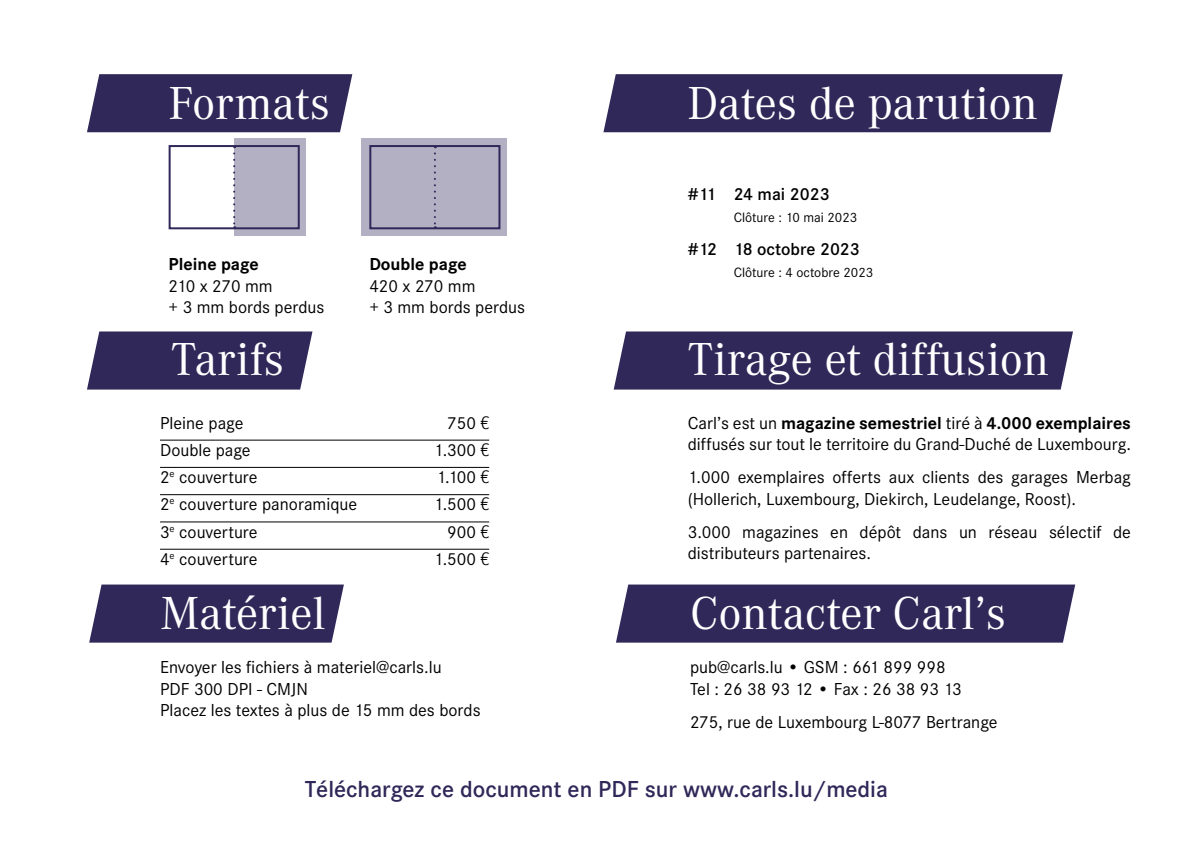
<style>
.page{position:relative;width:1191px;height:842px;background:#fff}
.page>*{position:absolute;margin:0;border:0;box-sizing:border-box;transform-origin:0 0}
.t1{font:48px "Corporate A";color:#fff}
.t2{font:600 24px "Corporate S";color:#2f2859}
.t3{font:18px/21.6px "Corporate S";color:#000}
.t4{font:600 18px "Corporate S";color:#000}
.t5{font:700 18px "Corporate S";color:#000}
.t6{font:14px "Corporate S";color:#000}
.s1{font-family:"Helvetica Neue LT Std";font-weight:300;font-stretch:condensed}
.s2{font-weight:700}
</style>
<div class="page">
<div style="left:87px;top:74px;width:265px;height:58px;background:#2f2859"></div>
<svg style="left:87px;top:331px;width:225px;height:59px;background:#3c3664"></svg>
<svg style="left:89px;top:584px;width:255px;height:59px;background:#3c3563"></svg>
<div style="left:613px;top:331px;width:460px;height:59px;background:#2f2859"></div>
<div style="left:616px;top:584px;width:459px;height:59px;background:#2f2859"></div>
<div style="left:603px;top:74px;width:459px;height:58px;background:#2f2859"></div>
<div style="left:234px;top:138px;width:72px;height:98px;background:#b4b0c3"></div>
<div style="left:362px;top:138px;width:145px;height:98px;background:#b4b0c3"></div>
<div style="left:169px;top:145px;width:131px;height:84px;border:2px solid #2f2859"></div>
<svg style="left:233px;top:146px;width:2px;height:82px"></svg>
<div style="left:369px;top:145px;width:131px;height:84px;border:2px solid #2f2859"></div>
<svg style="left:434px;top:146px;width:2px;height:82px"></svg>
<hr style="left:160px;top:440px;width:329px;height:1px;background:#000">
<hr style="left:160px;top:467px;width:329px;height:1px;background:#000">
<hr style="left:160px;top:494px;width:329px;height:1px;background:#000">
<hr style="left:160px;top:522px;width:329px;height:1px;background:#000">
<hr style="left:160px;top:549px;width:329px;height:1px;background:#000">
<h1 class="t1" style="left:169px;top:76px;width:163px">Formats</h1>
<h1 class="t1" style="left:688px;top:76px;width:351px">Dates de parution</h1>
<p class="t5" style="left:169px;top:254px;width:92px">Pleine page</p>
<p class="t3" style="left:169px;top:275px;width:157px">210 x 270 mm<br>+ 3 mm bords perdus</p>
<h1 class="t1" style="left:171px;top:333px;width:115px">Tarifs</h1>
<p class="t5" style="left:369px;top:254px;width:99px">Double page</p>
<p class="t3" style="left:369px;top:275px;width:157px">420 x 270 mm<br>+ 3 mm bords perdus</p>
<p class="t3" style="left:160px;top:412px;width:85px">Pleine page</p>
<p class="t3" style="left:447px;top:412px;width:43px">750 <span class="s1">€</span></p>
<p class="t3" style="left:160px;top:439px;width:92px">Double page</p>
<p class="t3" style="left:434px;top:439px;width:57px">1.300 <span class="s1">€</span></p>
<p class="t3" style="left:160px;top:466px;width:99px">2<sup>e</sup> couverture</p>
<p class="t3" style="left:436px;top:466px;width:54px">1.100 <span class="s1">€</span></p>
<p class="t3" style="left:160px;top:494px;width:199px">2<sup>e</sup> couverture panoramique</p>
<p class="t3" style="left:434px;top:494px;width:57px">1.500 <span class="s1">€</span></p>
<p class="t3" style="left:160px;top:521px;width:99px">3<sup>e</sup> couverture</p>
<p class="t3" style="left:447px;top:521px;width:43px">900 <span class="s1">€</span></p>
<p class="t3" style="left:160px;top:548px;width:99px">4<sup>e</sup> couverture</p>
<p class="t3" style="left:434px;top:548px;width:57px">1.500 <span class="s1">€</span></p>
<h1 class="t1" style="left:160px;top:587px;width:167px">Matériel</h1>
<p class="t3" style="left:160px;top:656px;width:322px">Envoyer les fichiers à materiel@carls.lu<br>PDF 300 DPI - CMJN<br>Placez les textes à plus de 15 mm des bords</p>
<p class="t4" style="left:688px;top:184px;width:143px">#11 24 mai 2023</p>
<p class="t6" style="left:734px;top:210px;width:125px">Clôture : 10 mai 2023</p>
<p class="t4" style="left:688px;top:239px;width:174px">#12 18 octobre 2023</p>
<p class="t6" style="left:734px;top:265px;width:141px">Clôture : 4 octobre 2023</p>
<h1 class="t1" style="left:688px;top:333px;width:363px">Tirage et diffusion</h1>
<p class="t3" style="left:688px;top:412px;width:445px">Carl’s est un <span class="s2">magazine semestriel</span> tiré à <span class="s2">4.000 exemplaires </span>diffusés sur tout le territoire du Grand-Duché de Luxembourg.</p>
<p class="t3" style="left:688px;top:466px;width:445px">1.000 exemplaires offerts aux clients des garages Merbag (Hollerich, Luxembourg, Diekirch, Leudelange, Roost).</p>
<p class="t3" style="left:688px;top:521px;width:445px">3.000 magazines en dépôt dans un réseau sélectif de distributeurs partenaires.</p>
<h1 class="t1" style="left:690px;top:587px;width:318px">Contacter Carl’s</h1>
<p class="t3" style="left:690px;top:656px;width:273px">pub@carls.lu • GSM : 661 899 998<br>Tel : 26 38 93 12 • Fax : 26 38 93 13</p>
<p class="t3" style="left:690px;top:711px;width:309px">275, rue de Luxembourg L-8077 Bertrange</p>
<h2 class="t2" style="left:305px;top:775px;width:585px">Téléchargez ce document en PDF sur www.carls.lu/media</h2>
</div>
